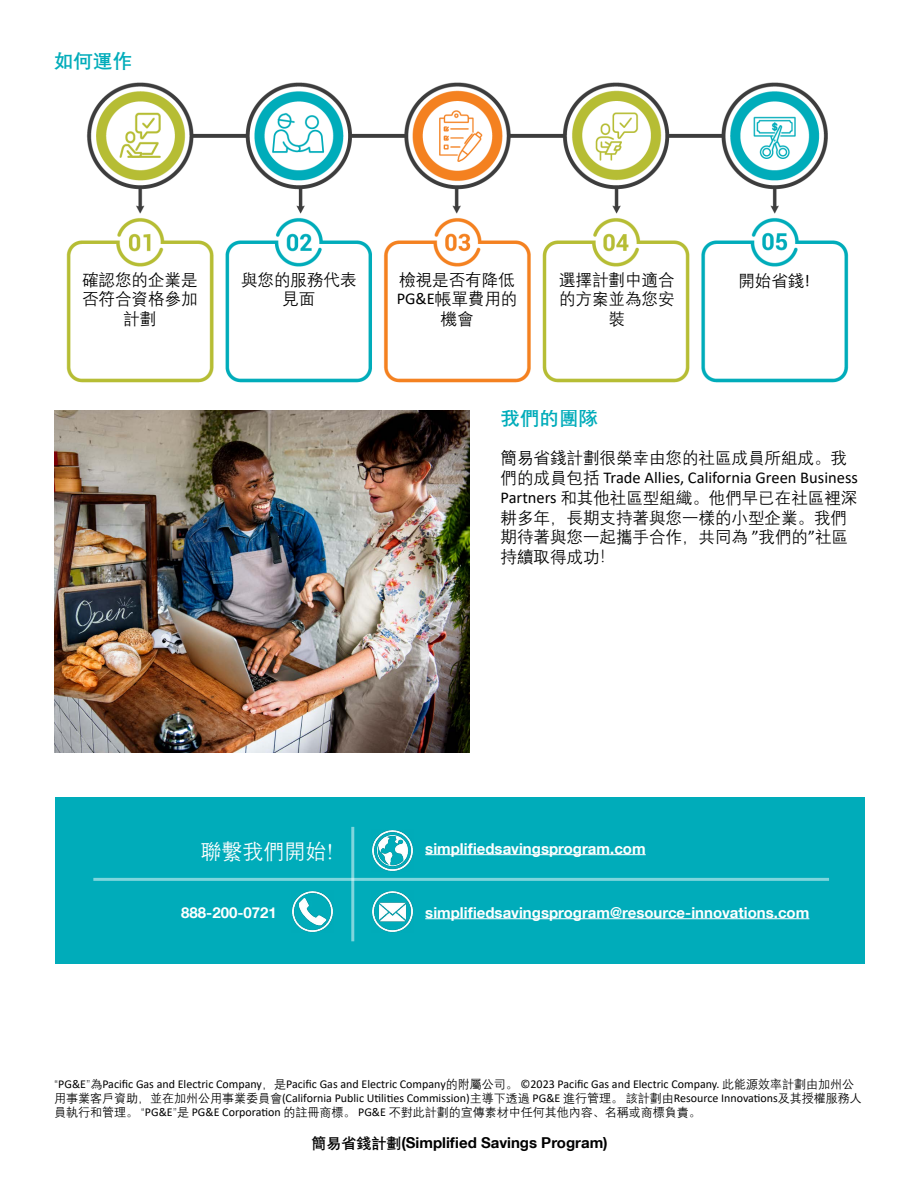
<style>
.page{position:relative;width:918px;height:1188px;background:#fff}
.page>*{position:absolute;margin:0;border:0;box-sizing:border-box;transform-origin:0 0}
.t1{font:21px "Deng Xian";color:#fff}
.t2{font:700 19.5px "Deng Xian";color:#00acba}
.t3{font:16.5px/19.8px "Deng Xian";color:#000;text-align:center}
.t4{font:700 15px "Helvetica Neue LT Com";color:#fff}
.t5{font:700 15px "Helvetica Neue LT Com";color:#000}
.t6{font:12px/14.4px "Calibri";color:#000}
.s1{font-family:"Calibri"}
.s2{font-family:"P Ming Li U Ext B"}
.s3{font-family:"Deng Xian"}
</style>
<div class="page">
<div style="left:55px;top:798px;width:810px;height:166px;background:#00acba"></div>
<img style="left:292px;top:891px;width:41px;height:41px">
<img style="left:372px;top:891px;width:41px;height:41px">
<img style="left:372px;top:830px;width:41px;height:41px">
<img style="left:54px;top:410px;width:416px;height:343px">
<img style="left:66px;top:82px;width:783px;height:301px">
<div style="left:76px;top:274px;width:128px;height:100px;background:#fff"></div>
<div style="left:235px;top:274px;width:128px;height:100px;background:#fff"></div>
<div style="left:393px;top:274px;width:128px;height:100px;background:#fff"></div>
<div style="left:553px;top:274px;width:128px;height:100px;background:#fff"></div>
<div style="left:710px;top:274px;width:128px;height:100px;background:#fff"></div>
<hr style="left:425px;top:918px;width:384px;height:1px;background:#fff">
<hr style="left:425px;top:854px;width:221px;height:1px;background:#fff">
<hr style="left:351px;top:827px;width:3px;height:114px;background:#fff">
<hr style="left:93px;top:878px;width:736px;height:3px;background:#fff">
<h2 class="t2" style="left:54px;top:48px;width:79px">如何運作</h2>
<p class="t3" style="left:82px;top:269px;width:117px">確認您的企業是否符合資格參加計劃</p>
<p class="t3" style="left:241px;top:269px;width:117px">與您的服務代表見面</p>
<p class="t3" style="left:397px;top:269px;width:122px">檢視是否有降低<br><span class="s1">PG&amp;E</span>帳單費用的機會</p>
<p class="t3" style="left:559px;top:269px;width:117px">選擇計劃中適合的方案並為您安裝</p>
<p class="t3" style="left:738px;top:270px;width:73px">開始省錢<span class="s1">!</span></p>
<h2 class="t2" style="left:501px;top:404px;width:99px">我們的團隊</h2>
<p class="t3" style="left:501px;top:447px;width:359px;text-align:left">簡易省錢計劃很榮幸由您的社區成員所組成。我們的成員包括 <span class="s1">Trade Allies, California Green Business<br>Partners</span> 和其他社區型組織。他們早已在社區裡深耕多年，長期支持著與您一樣的小型企業。我們期待著與您一起攜手合作，共同為 <span class="s1">”</span>我們的<span class="s1">”</span>社區持續取得成功！</p>
<p class="t1" style="left:201px;top:838px;width:134px">聯繫我們開始<span class="s2">!</span></p>
<p class="t4" style="left:425px;top:839px;width:222px">simplifiedsavingsprogram.com</p>
<p class="t4" style="left:181px;top:903px;width:97px">888-200-0721</p>
<p class="t4" style="left:425px;top:903px;width:386px">simplifiedsavingsprogram@resource-innovations.com</p>
<p class="t6" style="left:54px;top:1076px;width:809px"><span class="s3">“</span>PG&amp;E<span class="s3">”為</span>Pacific Gas and Electric Company<span class="s3">，是</span>Pacific Gas and Electric Company<span class="s3">的附屬公司。</span> ©2023 Pacific Gas and Electric Company. <span class="s3">此能源效率計劃由加州公用事業客戶資助，並在加州公用事業委員會</span>(California Public Utilities Commission)<span class="s3">主導下透過</span> PG&amp;E <span class="s3">進行管理。該計劃由</span>Resource Innovations<span class="s3">及其授權服務人員執行和管理。 “</span>PG&amp;E<span class="s3">”是</span> PG&amp;E Corporation <span class="s3">的註冊商標。</span> PG&amp;E <span class="s3">不對此計劃的宣傳素材中任何其他內容、名稱或商標負責。</span></p>
<p class="t5" style="left:311px;top:1133px;width:298px"><span class="s3">簡易省錢計劃</span>(Simplified Savings Program)</p>
</div>
